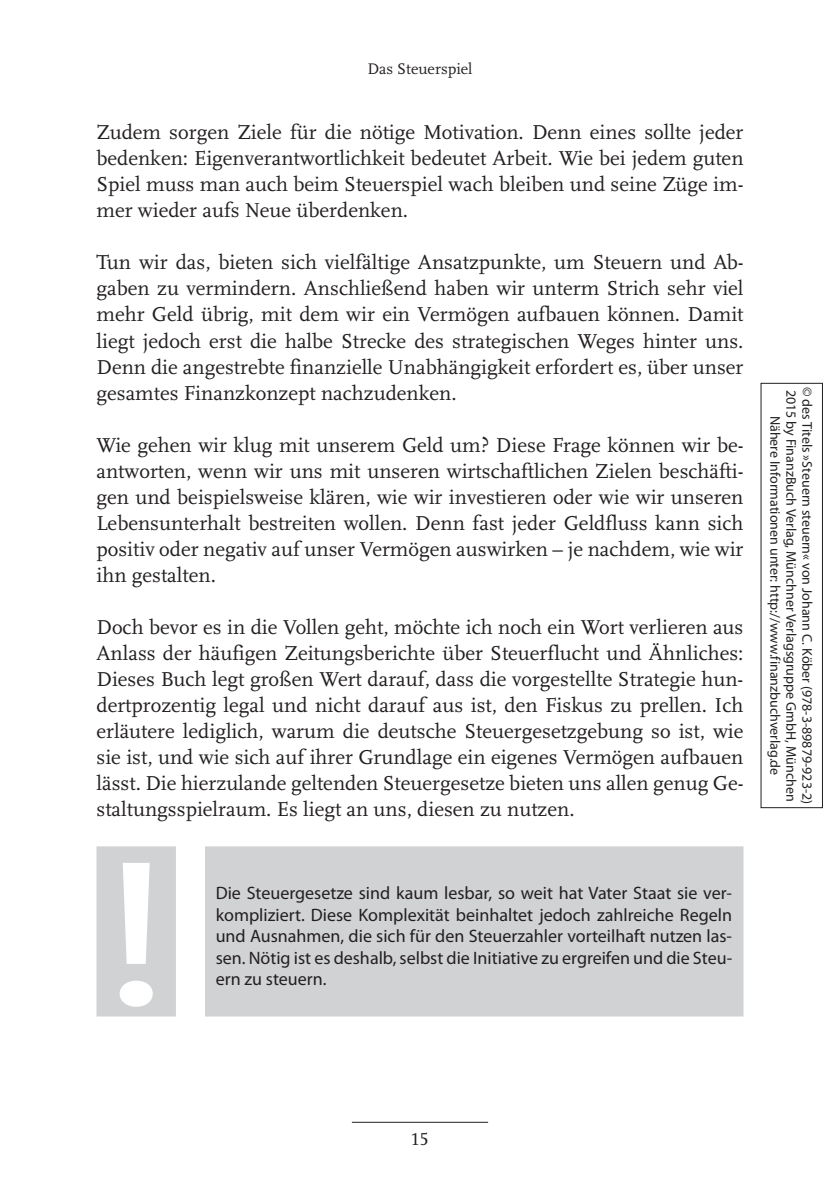
<style>
.page{position:relative;width:840px;height:1191px;background:#fff}
.page>*{position:absolute;margin:0;border:0;box-sizing:border-box;transform-origin:0 0}
.t1{font:210px "Myriad Pro";color:#fff;scale:1.33 1}
.t2{font:21px/26px "Scala Pro";color:#231f20;text-align:justify}
.t3{font:18px/21.6px "Myriad Pro";color:#231f20;text-align:justify}
.t4{font:18px "Scala Pro";color:#231f20}
.t5{font:16px "Scala Pro";color:#231f20}
.t6{font:14px/16px "Myriad Pro";color:#231f20;text-align:center}
</style>
<div class="page">
<hr style="left:351px;top:1121px;width:137px;height:1px;background:#231f20">
<div style="left:96px;top:846px;width:647px;height:170px;background:#d1d2d4"></div>
<div style="left:176px;top:846px;width:28px;height:170px;background:#fff"></div>
<p class="t5" style="left:367px;top:59px;width:107px">Das Steuerspiel</p>
<p class="t2" style="left:96px;top:119px;width:648px">Zudem sorgen Ziele für die nötige Motivation. Denn eines sollte jeder bedenken: Eigenverantwortlichkeit bedeutet Arbeit. Wie bei jedem guten Spiel muss man auch beim Steuerspiel wach bleiben und seine Züge im&shy;mer wieder aufs Neue überdenken.</p>
<p class="t2" style="left:96px;top:249px;width:648px">Tun wir das, bieten sich vielfältige Ansatzpunkte, um Steuern und Ab&shy;gaben zu vermindern. Anschließend haben wir unterm Strich sehr viel mehr Geld übrig, mit dem wir ein Vermögen aufbauen können. Damit liegt jedoch erst die halbe Strecke des strategischen Weges hinter uns.<br>Denn die angestrebte finanzielle Unabhängigkeit erfordert es, über unser gesamtes Finanzkonzept nachzudenken.</p>
<p class="t2" style="left:96px;top:431px;width:648px">Wie gehen wir klug mit unserem Geld um? Diese Frage können wir be&shy;antworten, wenn wir uns mit unseren wirtschaftlichen Zielen beschäfti&shy;gen und beispielsweise klären, wie wir investieren oder wie wir unseren Lebensunterhalt bestreiten wollen. Denn fast jeder Geldfluss kann sich positiv oder negativ auf unser Vermögen auswirken – je nachdem, wie wir ihn gestalten.</p>
<p class="t2" style="left:96px;top:613px;width:648px">Doch bevor es in die Vollen geht, möchte ich noch ein Wort verlieren aus Anlass der häufigen Zeitungsberichte über Steuerflucht und Ähnliches:<br>Dieses Buch legt großen Wert darauf, dass die vorgestellte Strategie hun&shy;dertprozentig legal und nicht darauf aus ist, den Fiskus zu prellen. Ich erläutere lediglich, warum die deutsche Steuergesetzgebung so ist, wie sie ist, und wie sich auf ihrer Grundlage ein eigenes Vermögen aufbauen lässt. Die hierzulande geltenden Steuergesetze bieten uns allen genug Ge&shy;staltungsspielraum. Es liegt an uns, diesen zu nutzen.</p>
<h1 class="t1" style="left:104px;top:819px;width:50px">!</h1>
<p class="t3" style="left:215px;top:882px;width:517px">Die Steuergesetze sind kaum lesbar, so weit hat Vater Staat sie ver&shy;kompliziert. Diese Komplexität beinhaltet jedoch zahlreiche Regeln und Ausnahmen, die sich für den Steuerzahler vorteilhaft nutzen las&shy;sen. Nötig ist es deshalb, selbst die Initiative zu ergreifen und die Steu&shy;ern zu steuern.</p>
<p class="t6" style="left:814px;top:387px;width:419px;rotate:90deg">© des Titels »Steuern steuern« von Johann C. Köber (978-3-89879-923-2)<br>2015 by FinanzBuch Verlag, Münchner Verlagsgruppe GmbH, München<br>Nähere Informationen unter: http://www.finanzbuchverlag.de</p>
<p class="t4" style="left:411px;top:1128px;width:19px">15</p>
</div>
